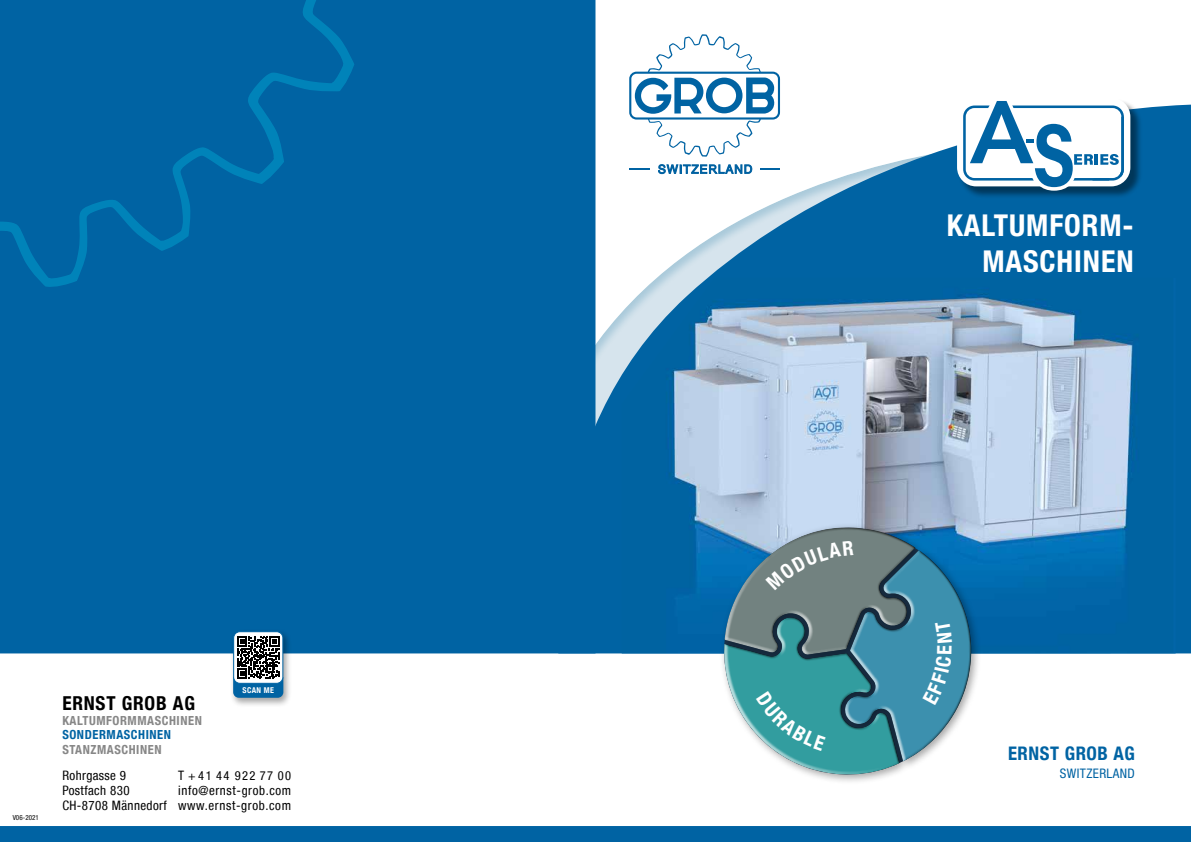
<style>
.page{position:relative;width:1191px;height:842px;background:#fff}
.page>*{position:absolute;margin:0;border:0;box-sizing:border-box;transform-origin:0 0}
.t1{font:700 condensed 30px/36px "Helvetica Neue LT";letter-spacing:.03em;color:#fff;text-align:right}
.t2{font:700 condensed 19.2px "Helvetica Neue LT";letter-spacing:.04em;color:#000}
.t3{font:700 condensed 18.7px "Helvetica Neue LT";letter-spacing:.03em;color:#0063a3}
.t4{font:condensed 13.2px "Helvetica Neue LT Pro";letter-spacing:.03em;color:#0063a3}
.t5{font:condensed 13px/14.9px "Helvetica Neue LT";letter-spacing:.03em;color:#000}
.t6{font:condensed 13px/14.9px "Helvetica Neue LT";letter-spacing:.05em;color:#000}
.t7{font:700 condensed 12.5px "Helvetica Neue LT";letter-spacing:.045em;color:#878787}
.t8{font:700 condensed 12.5px "Helvetica Neue LT";letter-spacing:.045em;color:#0063a3}
.t9{font:condensed 12.5px "Helvetica Neue LT";letter-spacing:.115em;color:#000}
.t10{font:700 condensed 8px "Helvetica Neue LT";letter-spacing:.045em;color:#fff}
.t11{font:condensed 7px "Helvetica Neue LT Pro";color:#000}
.s1{font-size:13px}
.s2{font-size:12.5px}
</style>
<div class="page">
<svg style="left:595px;top:96px;width:596px;height:557px;fill:#0063a3"></svg>
<div style="left:629px;top:72px;width:151px;height:48px;border:2px solid #0063a3;border-radius:6px"></div>
<svg style="left:635px;top:34px;width:139px;height:123px"></svg>
<svg style="left:629px;top:169px;width:21px;height:1px"></svg>
<svg style="left:760px;top:169px;width:20px;height:1px"></svg>
<svg style="left:658px;top:164px;width:94px;height:11px"></svg>
<img style="left:621px;top:278px;width:554px;height:375px">
<div style="left:0;top:0;width:595px;height:653px;background:#0063a3"></div>
<div style="left:0;top:0;width:465px;height:347px;background:#0063a3"></div>
<div style="left:0;top:0;width:404px;height:293px;background:#0063a3"></div>
<div style="left:0;top:0;width:150px;height:103px;background:#0063a3"></div>
<div style="left:958px;top:99px;width:184px;height:100px;background:#000;opacity:.45"></div>
<svg style="left:958px;top:97px;width:170px;height:94px"></svg>
<div style="left:0;top:826px;width:1191px;height:16px;background:#0063a3"></div>
<svg style="left:713px;top:536px;width:170px;height:246px"></svg>
<svg style="left:716px;top:517px;width:266px;height:260px"></svg>
<div style="left:229px;top:629px;width:62px;height:78px;background:#000;opacity:.35"></div>
<div style="left:234px;top:632px;width:49px;height:51px;background:#fff;border-radius:6px"></div>
<svg style="left:233px;top:636px;width:50px;height:62px"></svg>
<div style="left:233px;top:631px;width:50px;height:53px;border:1px solid #0063a3;border-radius:6px"></div>
<svg style="left:724px;top:527px;width:247px;height:247px;background:#5a95a3"></svg>
<p class="t11" style="left:13px;top:813px;width:28px">V06-2021</p>
<p class="t10" style="left:243px;top:685px;width:33px">SCAN ME</p>
<h2 class="t2" style="left:62px;top:692px;width:134px">ERNST GROB AG</h2>
<p class="t7" style="left:62px;top:713px;width:141px">KALTUMFORMMASCHINEN</p>
<p class="t8" style="left:62px;top:727px;width:110px">SONDERMASCHINEN</p>
<p class="t7" style="left:62px;top:742px;width:101px">STANZMASCHINEN</p>
<p class="t5" style="left:62px;top:768px;width:106px">Rohrgasse 9<br>Postfach 830<br>CH-8708 Männedorf</p>
<p class="t9" style="left:178px;top:768px;width:114px"><span class="s1">T</span> +41 44 922 77 00</p>
<p class="t6" style="left:178px;top:783px;width:114px">info<span class="s2">@</span>ernst-grob.com www.ernst-grob.com</p>
<h1 class="t1" style="left:946px;top:207px;width:188px">KALTUMFORM-<br>MASCHINEN</h1>
<h3 class="t3" style="left:1008px;top:741px;width:128px">ERNST GROB AG</h3>
<p class="t4" style="left:1059px;top:766px;width:77px">SWITZERLAND</p>
</div>
